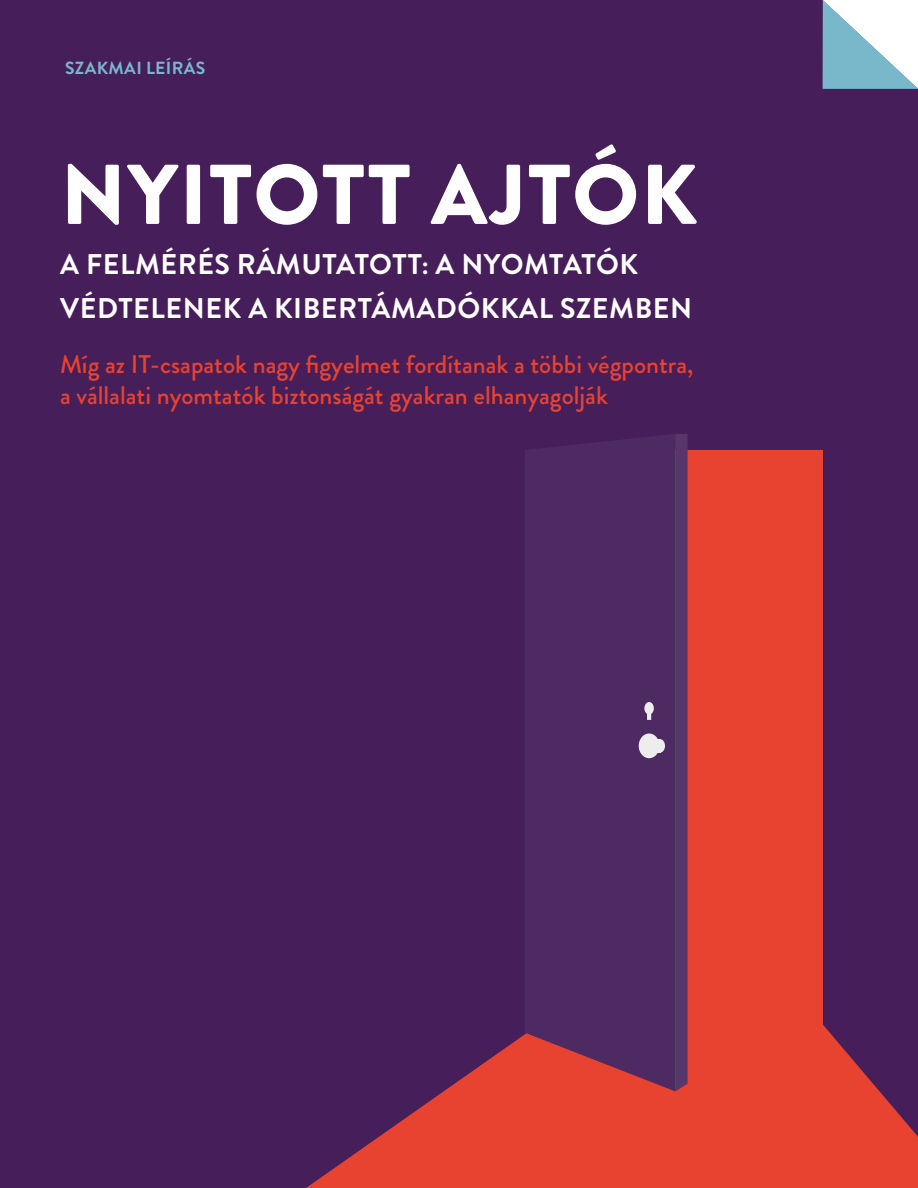
<style>
.page{position:relative;width:918px;height:1188px;background:#461e59}
.page>*{position:absolute;margin:0;border:0;box-sizing:border-box;transform-origin:0 0}
.t1{font:900 84.6px "Brandon Grotesque";letter-spacing:.02em;color:#fff}
.t2{font:700 28.5px/43.5px "Brandon Grotesque";letter-spacing:.02em;color:#fff}
.t3{font:500 25.5px/31.5px "Brandon Grotesque";color:#e84230}
.t4{font:700 17.55px "Brandon Grotesque";letter-spacing:.02em;color:#79b8cb}
</style>
<div class="page">
<div style="left:528px;top:450px;width:295px;height:574px;background:#e84230"></div>
<svg style="left:306px;top:956px;width:612px;height:232px;background:#aa343f"></svg>
<div style="left:525px;top:434px;width:150px;height:657px;background:#4e2a62"></div>
<svg style="left:644px;top:702px;width:10px;height:18px"></svg>
<div style="left:639px;top:734px;width:21px;height:24px;background:#ededed;border-radius:50%"></div>
<div style="left:656px;top:739px;width:9px;height:14px;background:#ededed;border-radius:50%"></div>
<div style="left:651px;top:739px;width:9px;height:14px;background:#ededed"></div>
<svg style="left:823px;top:0;width:95px;height:89px"></svg>
<svg style="left:675px;top:434px;width:13px;height:657px;background:#5f3566"></svg>
<p class="t4" style="left:65px;top:55px;width:142px">SZAKMAI LEÍRÁS</p>
<p class="t1" style="left:61px;top:135px;width:639px">NYITOTT AJTÓK</p>
<p class="t2" style="left:60px;top:243px;width:633px">A FELMÉRÉS RÁMUTATOTT: A NYOMTATÓK<br>VÉDTELENEK A KIBERTÁMADÓKKAL SZEMBEN</p>
<p class="t3" style="left:60px;top:349px;width:635px">Míg az IT-csapatok nagy figyelmet fordítanak a többi végpontra, a vállalati nyomtatók biztonságát gyakran elhanyagolják</p>
</div>
